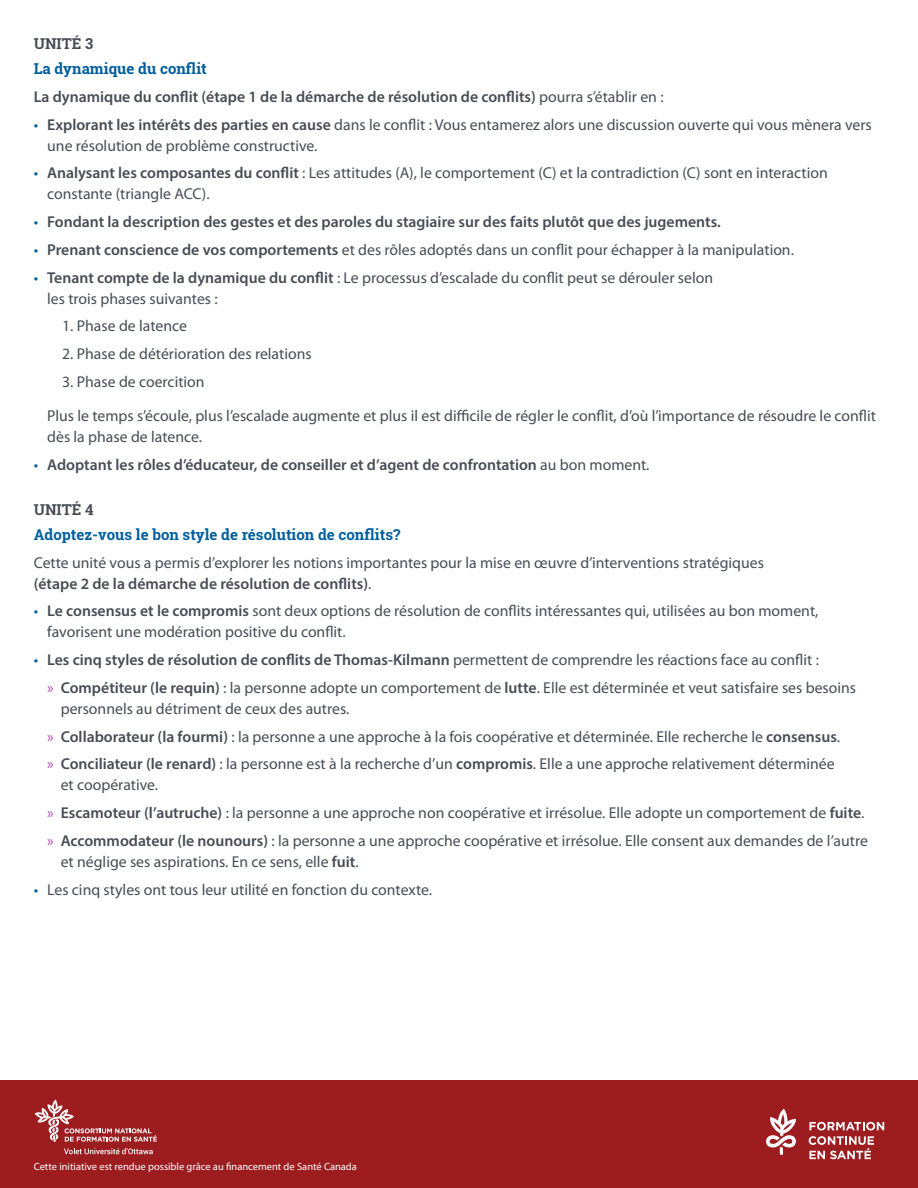
<style>
.page{position:relative;width:918px;height:1188px;background:#fff}
.page>*{position:absolute;margin:0;border:0;box-sizing:border-box;transform-origin:0 0}
.Body{font:15.75px/21px "Myriad Pro";color:#474c55}
.Body-2{font:600 15.75px "Myriad Pro";color:#474c55}
.t1{font:700 15px "Roboto Slab";color:#005f9e}
.t2{font:700 15px "Roboto Slab";color:#474c55}
.t3{font:10.5px "Myriad Pro";color:#fff}
.s1{font-weight:400}
.s2{color:#005f9e}
.s3{font-weight:600}
.s4{font-weight:400;color:#005f9e}
.s5{color:#aa4db2}
</style>
<div class="page">
<div style="left:0;top:1080px;width:918px;height:108px;background:#9c1c1f"></div>
<svg style="left:809px;top:1122px;width:75px;height:37px"></svg>
<svg style="left:766px;top:1109px;width:30px;height:46px"></svg>
<svg style="left:35px;top:1100px;width:122px;height:42px"></svg>
<svg style="left:64px;top:1148px;width:89px;height:6px"></svg>
<h1 class="t2" style="left:34px;top:34px;width:61px">UNITÉ 3</h1>
<h1 class="t1" style="left:34px;top:58px;width:175px">La dynamique du conflit</h1>
<p class="Body-2" style="left:34px;top:87px;width:631px">La dynamique du conflit (étape 1 de la démarche de résolution de conflits) <span class="s1">pourra s’établir en :</span></p>
<p class="Body" style="left:47px;top:114px;width:826px;text-indent:-14px"><span class="s2">•</span> <span class="s3">Explorant les intérêts des parties en cause</span> dans le conflit : Vous entamerez alors une discussion ouverte qui vous mènera vers une résolution de problème constructive.</p>
<p class="Body" style="left:47px;top:162px;width:782px;text-indent:-14px"><span class="s2">•</span> <span class="s3">Analysant les composantes du conflit</span> : Les attitudes (A), le comportement (C) et la contradiction (C) sont en interaction constante (triangle ACC).</p>
<p class="Body-2" style="left:34px;top:212px;width:689px"><span class="s4">•</span> Fondant la description des gestes et des paroles du stagiaire sur des faits plutôt que des jugements.</p>
<p class="Body" style="left:34px;top:239px;width:762px"><span class="s2">•</span> <span class="s3">Prenant conscience de vos comportements</span> et des rôles adoptés dans un conflit pour échapper à la manipulation.</p>
<p class="Body" style="left:47px;top:267px;width:667px;text-indent:-14px"><span class="s2">•</span> <span class="s3">Tenant compte de la dynamique du conflit</span> : Le processus d’escalade du conflit peut se dérouler selon les trois phases suivantes :</p>
<p class="Body" style="left:62px;top:315px;width:126px">1. Phase de latence</p>
<p class="Body" style="left:62px;top:343px;width:251px">2. Phase de détérioration des relations</p>
<p class="Body" style="left:62px;top:371px;width:144px">3. Phase de coercition</p>
<p class="Body" style="left:47px;top:405px;width:830px">Plus le temps s’écoule, plus l’escalade augmente et plus il est difficile de régler le conflit, d’où l’importance de résoudre le conflit dès la phase de latence.</p>
<p class="Body-2" style="left:34px;top:455px;width:617px"><span class="s4">•</span> Adoptant les rôles d’éducateur, de conseiller et d’agent de confrontation <span class="s1">au bon moment.</span></p>
<h1 class="t2" style="left:34px;top:499px;width:61px">UNITÉ 4</h1>
<h1 class="t1" style="left:34px;top:524px;width:368px">Adoptez-vous le bon style de résolution de conflits?</h1>
<p class="Body" style="left:34px;top:552px;width:732px">Cette unité vous a permis d’explorer les notions importantes pour la mise en œuvre d’interventions stratégiques <span class="s3">(étape 2 de la démarche de résolution de conflits)</span>.</p>
<p class="Body" style="left:47px;top:600px;width:773px;text-indent:-14px"><span class="s2">•</span> <span class="s3">Le consensus et le compromis</span> sont deux options de résolution de conflits intéressantes qui, utilisées au bon moment, favorisent une modération positive du conflit.</p>
<p class="Body-2" style="left:34px;top:650px;width:787px"><span class="s4">•</span> Les cinq styles de résolution de conflits de Thomas-Kilmann <span class="s1">permettent de comprendre les réactions face au conflit :</span></p>
<p class="Body" style="left:61px;top:677px;width:797px;text-indent:-14px"><span class="s5">»</span> <span class="s3">Compétiteur (le requin)</span> : la personne adopte un comportement de <span class="s3">lutte</span>. Elle est déterminée et veut satisfaire ses besoins personnels au détriment de ceux des autres.</p>
<p class="Body" style="left:47px;top:726px;width:794px"><span class="s5">»</span> <span class="s3">Collaborateur (la fourmi)</span> : la personne a une approche à la fois coopérative et déterminée. Elle recherche le <span class="s3">consensus</span>.</p>
<p class="Body" style="left:61px;top:753px;width:775px;text-indent:-14px"><span class="s5">»</span> <span class="s3">Conciliateur (le renard)</span> : la personne est à la recherche d’un <span class="s3">compromis</span>. Elle a une approche relativement déterminée et coopérative.</p>
<p class="Body" style="left:47px;top:802px;width:819px"><span class="s5">»</span> <span class="s3">Escamoteur (l’autruche)</span> : la personne a une approche non coopérative et irrésolue. Elle adopte un comportement de <span class="s3">fuite</span>.</p>
<p class="Body" style="left:61px;top:830px;width:809px;text-indent:-14px"><span class="s5">»</span> <span class="s3">Accommodateur (le nounours)</span> : la personne a une approche coopérative et irrésolue. Elle consent aux demandes de l’autre et néglige ses aspirations. En ce sens, elle <span class="s3">fuit</span>.</p>
<p class="Body" style="left:34px;top:879px;width:400px"><span class="s2">•</span> Les cinq styles ont tous leur utilité en fonction du contexte.</p>
<p class="t3" style="left:34px;top:1160px;width:325px">Cette initiative est rendue possible grâce au financement de Santé Canada</p>
</div>
